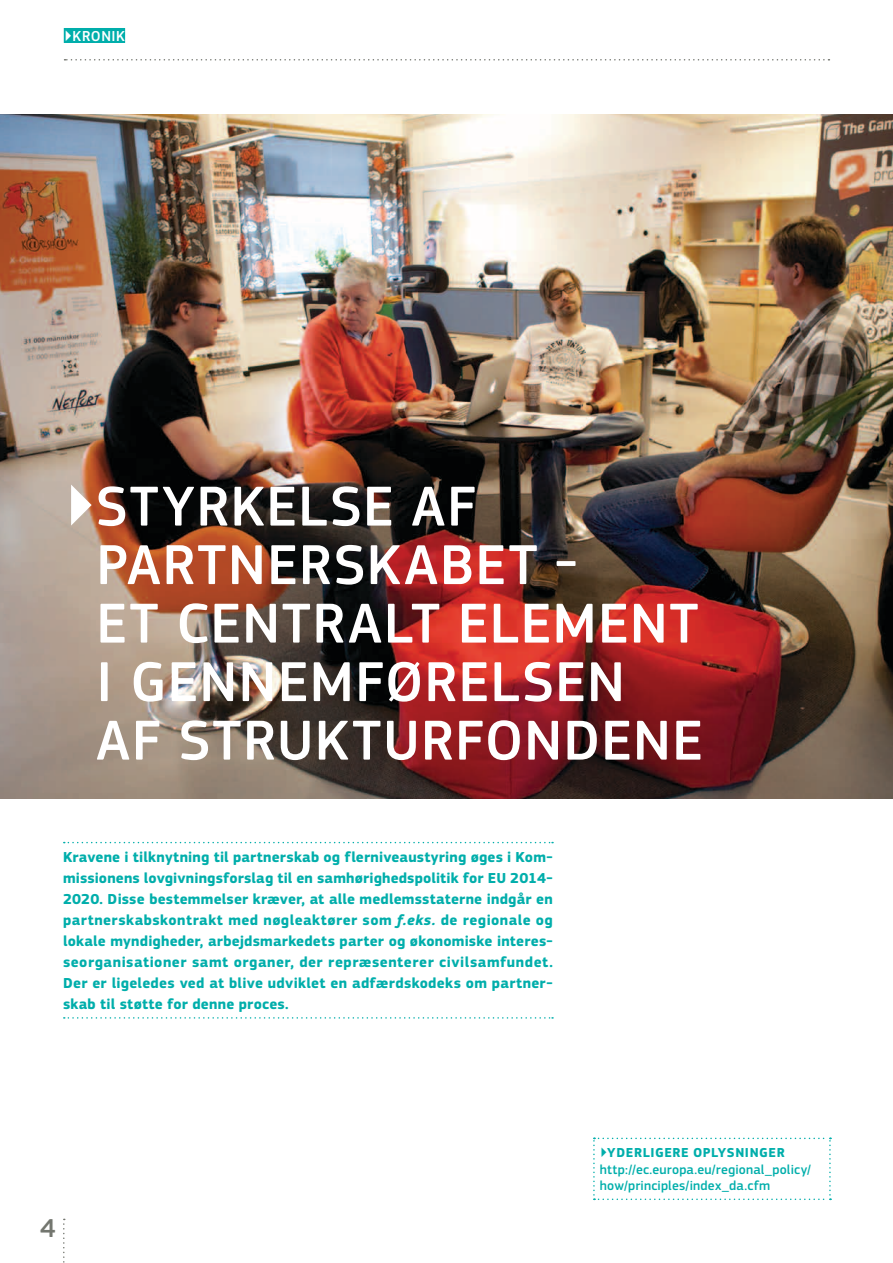
<style>
.page{position:relative;width:893px;height:1263px;background:#fff}
.page>*{position:absolute;margin:0;border:0;box-sizing:border-box;transform-origin:0 0}
.t1{font:500 58.5px/58.5px "PF Square Sans Pro";letter-spacing:.025em;color:#fff}
.t2{font:500 27px "PF Square Sans Pro";color:#73766f}
.t3{font:700 15px/21px "PF Square Sans Pro";letter-spacing:.02em;color:#00aeab;text-align:justify}
.t4{font:500 15px "PF Square Sans Pro";color:#fff}
.t5{font:500 13.5px/16.5px "PF Square Sans Pro";letter-spacing:.015em;color:#00aeab}
.t6{font:700 13.5px "PF Square Sans Pro";letter-spacing:.045em;color:#00aeab}
.s1{font-style:italic}
</style>
<div class="page">
<img style="left:0;top:115px;width:893px;height:684px">
<svg style="left:593px;top:1137px;width:238px;height:63px"></svg>
<svg style="left:64px;top:842px;width:489px;height:1px"></svg>
<svg style="left:64px;top:1017px;width:489px;height:2px"></svg>
<div style="left:64px;top:28px;width:61px;height:15px;background:#00aeab"></div>
<svg style="left:63px;top:1219px;width:2px;height:44px"></svg>
<svg style="left:65px;top:59px;width:764px;height:2px"></svg>
<p class="t4" style="left:64px;top:27px;width:63px">▶KRONIK</p>
<h1 class="t1" style="left:96px;top:478px;width:608px;text-indent:-33px">▶ STYRKELSE AF<br>PARTNERSKABET -<br>ET CENTRALT ELEMENT<br>I GENN EMFØRELSEN<br>AF STRUKTURFONDENE</h1>
<p class="t3" style="left:63px;top:847px;width:491px">Kravene i tilknytning til partnerskab og flerniveaustyring øges i Kom&shy;missionens lovgivningsforslag til en samhørighedspolitik for EU 2014- 2020. Disse bestemmelser kræver, at alle medlemsstaterne indgår en partnerskabskontrakt med nøgleaktører som <span class="s1">f.eks.</span> de regionale og lokale myndigheder, arbejdsmarkedets parter og økonomiske interes&shy;seorganisationer samt organer, der repræsenterer civilsamfundet.<br>Der er ligeledes ved at blive udviklet en adfærdskodeks om partner&shy;skab til støtte for denne proces.</p>
<h2 class="t2" style="left:40px;top:1212px;width:17px">4</h2>
<p class="t6" style="left:600px;top:1145px;width:17px">▶Yderl</p>
<p class="t6" style="left:650px;top:1145px;width:23px">igere</p>
<p class="t6" style="left:693px;top:1145px;width:84px">oplysninger</p>
<p class="t5" style="left:600px;top:1161px;width:213px">HTTP://EC.EUROPA.EU/REGIONAL_POLICY/<br>HOW/PRINCIPLES/INDEX_DA.CFM</p>
</div>
